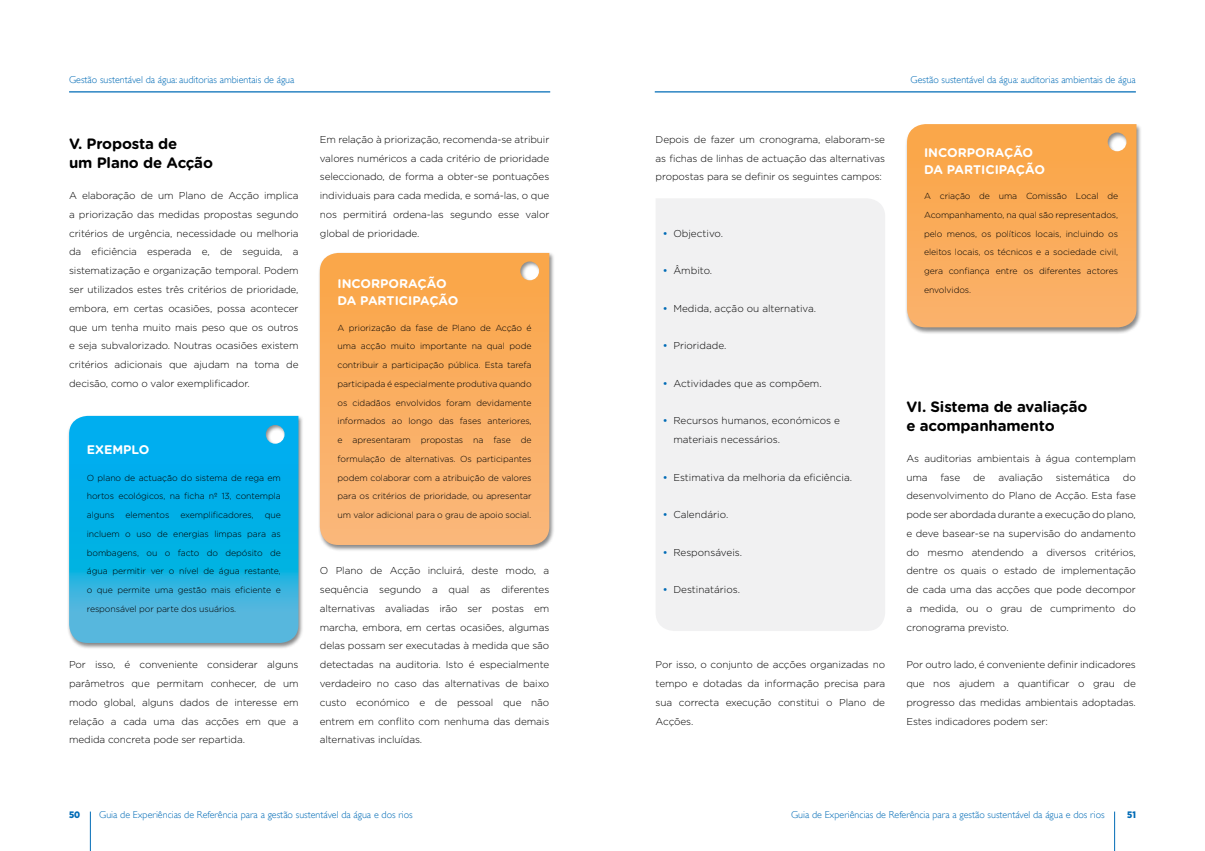
<style>
.page{position:relative;width:1205px;height:851px;background:#fff}
.page>*{position:absolute;margin:0;border:0;box-sizing:border-box;transform-origin:0 0}
.t1{font:700 15px/18.8px "Gotham Rounded";letter-spacing:-.01em;color:#000}
.t2{font:700 12.5px/17.5px "Gotham Rounded";color:#fff}
.t3{font:300 10px/18.8px "Gotham";letter-spacing:-.01em;color:#000;text-align:justify}
.t4{font:300 10px "Gill Sans";color:#006bb6}
.t5{font:900 9.38px "Gotham Narrow";color:#006bb6}
.t6{font:300 8.75px/18.8px "Gotham";letter-spacing:-.01em;color:#000;text-align:justify}
.s1{font-size:10px}
.s2{font-family:"Gotham Rounded";font-weight:500;color:#006bb6}
</style>
<div class="page">
<hr style="left:90px;top:811px;width:1px;height:39px;background:#006bb6">
<hr style="left:1114px;top:811px;width:1px;height:39px;background:#006bb6">
<hr style="left:655px;top:91px;width:481px;height:1px;background:#006bb6">
<div style="left:656px;top:199px;width:229px;height:432px;background:#f1f1f2"></div>
<div style="left:905px;top:123px;width:237px;height:211px;background:#000;opacity:.46"></div>
<svg style="left:907px;top:124px;width:229px;height:203px"></svg>
<hr style="left:69px;top:91px;width:481px;height:1px;background:#006bb6">
<div style="left:67px;top:415px;width:237px;height:234px;background:#000;opacity:.47"></div>
<svg style="left:69px;top:416px;width:229px;height:227px"></svg>
<div style="left:318px;top:252px;width:237px;height:300px;background:#000;opacity:.46"></div>
<svg style="left:320px;top:253px;width:229px;height:292px"></svg>
<p class="t4" style="left:69px;top:74px;width:227px">Gestão sustentável da água: auditorias ambientais de água</p>
<h1 class="t1" style="left:69px;top:134px;width:145px">V. Proposta de<br>um Plano de Acção</h1>
<p class="t3" style="left:69px;top:186px;width:231px">A elaboração de um Plano de Acção implica a priorização das medidas propostas segundo critérios de urgência, necessidade ou melhoria da eficiência esperada e, de seguida, a sistematização e organização temporal. Podem ser utilizados estes três critérios de prioridade, embora, em certas ocasiões, possa acontecer que um tenha muito mais peso que os outros e seja subvalorizado. Noutras ocasiões existem critérios adicionais que ajudam na toma de decisão, como o valor exemplificador.</p>
<p class="t2" style="left:87px;top:440px;width:64px">EXEMPLO</p>
<p class="t6" style="left:87px;top:468px;width:196px">O plano de actuação do sistema de rega em hortos ecológicos, na ficha nº 13, contempla alguns</p>
<p class="t6" style="left:126px;top:505px;width:45px">elementos</p>
<p class="t6" style="left:180px;top:505px;width:75px">exemplificadores,</p>
<p class="t6" style="left:87px;top:505px;width:196px;text-indent:178px">que incluem o uso de energias limpas para as bombagens, ou o facto do depósito de água permitir ver o nível de água restante, o que permite uma gestão mais eficiente e responsável por parte dos usuários.</p>
<p class="t3" style="left:69px;top:655px;width:231px">Por isso, é conveniente considerar alguns parâmetros que permitam conhecer, de um modo global, alguns dados de interesse em relação a cada uma das acções em que a medida concreta pode ser repartida.</p>
<p class="t3" style="left:320px;top:130px;width:231px">Em relação à priorização, recomenda-se atribuir valores numéricos a cada critério de prioridade seleccionado, de forma a obter-se pontuações individuais para cada medida, e somá-las, o que nos permitirá ordena-las segundo esse valor global de prioridade.</p>
<p class="t2" style="left:338px;top:274px;width:122px">INCORPORAÇÃO<br>DA PARTICIPAÇÃO</p>
<p class="t6" style="left:338px;top:318px;width:196px">A priorização da fase de Plano de Acção é uma acção muito importante na qual pode contribuir a participação pública. Esta tarefa participada é especialmente produtiva quando os cidadãos envolvidos foram devidamente informados ao longo das fases anteriores, e apresentaram propostas na fase de formulação de alternativas. Os participantes podem colaborar com a atribuição de valores para os critérios de prioridade, ou apresentar um valor adicional para o grau de apoio social<span class="s1">.</span></p>
<p class="t3" style="left:320px;top:561px;width:231px">O Plano de Acção incluirá, deste modo, a sequência segundo a qual as diferentes alternativas avaliadas irão ser postas em marcha, embora, em certas ocasiões, algumas delas possam ser executadas à medida que são detectadas na auditoria. Isto é especialmente verdadeiro no caso das alternativas de baixo custo económico e de pessoal que não entrem em conflito com nenhuma das demais alternativas incluídas.</p>
<p class="t3" style="left:656px;top:130px;width:231px">Depois de fazer um cronograma, elaboram-se as fichas de linhas de actuação das alternativas propostas para se definir os seguintes campos:</p>
<p class="t3" style="left:663px;top:223px;width:62px"><span class="s2">•</span> Objectivo.</p>
<p class="t3" style="left:663px;top:261px;width:51px"><span class="s2">•</span> Âmbito.</p>
<p class="t3" style="left:663px;top:298px;width:155px"><span class="s2">•</span> Medida, acção ou alternativa.</p>
<p class="t3" style="left:663px;top:336px;width:65px"><span class="s2">•</span> Prioridade.</p>
<p class="t3" style="left:663px;top:373px;width:160px"><span class="s2">•</span> Actividades que as compõem.</p>
<p class="t3" style="left:673px;top:411px;width:168px;text-indent:-11px"><span class="s2">•</span> Recursos humanos, económicos e materiais necessários.</p>
<p class="t3" style="left:663px;top:467px;width:191px"><span class="s2">•</span> Estimativa da melhoria da eficiência.</p>
<p class="t3" style="left:663px;top:505px;width:67px"><span class="s2">•</span> Calendário.</p>
<p class="t3" style="left:663px;top:542px;width:81px"><span class="s2">•</span> Responsáveis.</p>
<p class="t3" style="left:663px;top:580px;width:79px"><span class="s2">•</span> Destinatários.</p>
<p class="t3" style="left:656px;top:655px;width:231px">Por isso, o conjunto de acções organizadas no tempo e dotadas da informação precisa para sua correcta execução constitui o Plano de Acções.</p>
<p class="t4" style="left:910px;top:74px;width:227px">Gestão sustentável da água: auditorias ambientais de água</p>
<p class="t2" style="left:924px;top:143px;width:122px">INCORPORAÇÃO<br>DA PARTICIPAÇÃO</p>
<p class="t6" style="left:924px;top:186px;width:196px">A criação de uma Comissão Local de Acompanhamento, na qual são representados, pelo menos, os políticos locais, incluindo os eleitos locais, os técnicos e a sociedade civil, gera confiança entre os diferentes actores envolvidos.</p>
<h1 class="t1" style="left:906px;top:396px;width:182px">VI. Sistema de avaliação e acompanhamento</h1>
<p class="t3" style="left:906px;top:448px;width:231px">As auditorias ambientais à água contemplam uma</p>
<p class="t3" style="left:940px;top:467px;width:21px">fase</p>
<p class="t3" style="left:973px;top:467px;width:14px">de</p>
<p class="t3" style="left:998px;top:467px;width:46px">avaliação</p>
<p class="t3" style="left:1056px;top:467px;width:56px">sistemática</p>
<p class="t3" style="left:906px;top:467px;width:231px;text-indent:217px">do desenvolvimento do Plano de Acção. Esta fase pode ser abordada durante a execução do plano, e deve basear-se na supervisão do andamento do mesmo atendendo a diversos critérios, dentre os quais o estado de implementação de cada uma das acções que pode decompor a medida, ou o grau de cumprimento do cronograma previsto.</p>
<p class="t3" style="left:906px;top:655px;width:231px">Por outro lado, é conveniente definir indicadores que nos ajudem a quantificar o grau de progresso das medidas ambientais adoptadas.<br>Estes indicadores podem ser:</p>
<p class="t5" style="left:69px;top:808px;width:13px">50</p>
<p class="t4" style="left:99px;top:809px;width:315px">Guia de Experiências de Referência para a gestão sustentável da água e dos rios</p>
<p class="t4" style="left:791px;top:809px;width:315px">Guia de Experiências de Referência para a gestão sustentável da água e dos rios</p>
<p class="t5" style="left:1127px;top:808px;width:10px">51</p>
</div>
